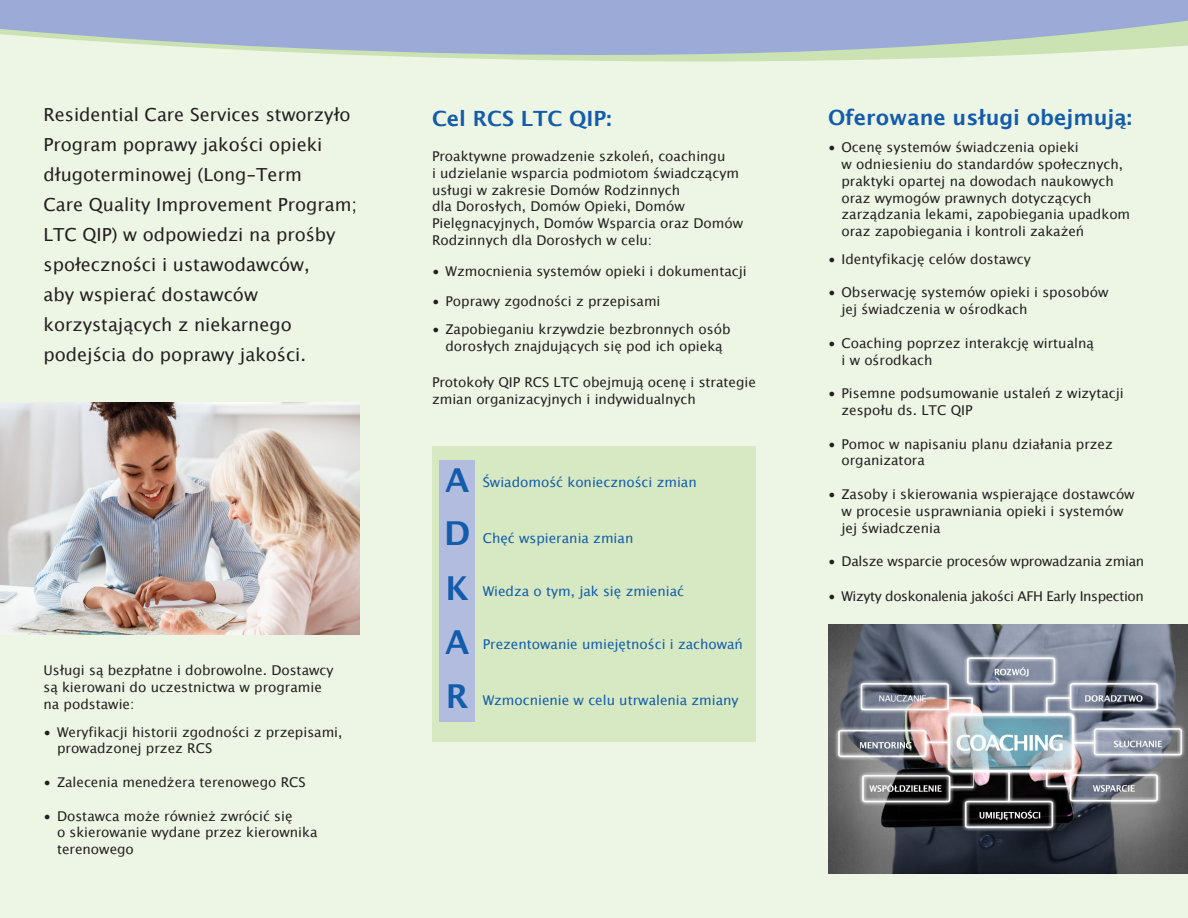
<style>
.page{position:relative;width:1188px;height:918px;background:#edf5e4}
.page>*{position:absolute;margin:0;border:0;box-sizing:border-box;transform-origin:0 0}
.t1{font:700 33px "Lucida Grande";color:#135cab}
.t2{font:700 21px "Lucida Grande";color:#135cab}
.t3{font:18px/30px "Lucida Grande";color:#231f20}
.t4{font:13.5px/16.8px "Lucida Grande";color:#231f20}
.t5{font:13.5px "Lucida Grande";color:#135cab}
.t6{font:13.5px "Lucida Grande";letter-spacing:-.03em;color:#231f20}
.t7{font:13.5px "Lucida Grande";letter-spacing:-.02em;color:#231f20}
</style>
<div class="page">
<svg style="left:0;top:0;width:1188px;height:62px;background:#acbbd2"></svg>
<div style="left:432px;top:446px;width:324px;height:296px;background:#d6e9c2"></div>
<div style="left:439px;top:460px;width:36px;height:262px;background:#b2bcde"></div>
<img style="left:0;top:402px;width:360px;height:233px">
<img style="left:828px;top:625px;width:360px;height:249px">
<p class="t3" style="left:44px;top:100px;width:315px">Residential Care Services stworzyło<br>Program poprawy jakości opieki długoterminowej (Long-Term<br>Care Quality Improvement Program;<br>LTC QIP) w odpowiedzi na prośby społeczności i ustawodawców,<br>aby wspierać dostawców korzystających z niekarnego podejścia do poprawy jakości.</p>
<p class="t4" style="left:44px;top:663px;width:292px">Usługi są bezpłatne i dobrowolne. Dostawcy są kierowani do uczestnictwa w programie na podstawie:</p>
<p class="t4" style="left:57px;top:724px;width:287px;text-indent:-14px">• Weryfikacji historii zgodności z przepisami, prowadzonej przez RCS</p>
<p class="t4" style="left:44px;top:774px;width:264px">• Zalecenia menedżera terenowego RCS</p>
<p class="t4" style="left:57px;top:808px;width:262px;text-indent:-14px">• Dostawca może również zwrócić się<br>o skierowanie wydane przez kierownika terenowego</p>
<p class="t2" style="left:432px;top:104px;width:181px">Cel RCS LTC QIP:</p>
<p class="t4" style="left:432px;top:148px;width:313px">Proaktywne prowadzenie szkoleń, coachingu<br>i udzielanie wsparcia podmiotom świadczącym usługi w zakresie Domów Rodzinnych<br>dla Dorosłych, Domów Opieki, Domów Pielęgnacyjnych, Domów Wsparcia oraz Domów Rodzinnych dla Dorosłych w celu:</p>
<p class="t4" style="left:432px;top:263px;width:316px">• Wzmocnienia systemów opieki i dokumentacji</p>
<p class="t4" style="left:432px;top:294px;width:230px">• Poprawy zgodności z przepisami</p>
<p class="t4" style="left:432px;top:321px;width:300px;text-align:center">• Zapobieganiu krzywdzie bezbronnych osób dorosłych znajdujących się pod ich opieką</p>
<p class="t4" style="left:432px;top:375px;width:325px">Protokoły QIP RCS LTC obejmują ocenę i strategie zmian organizacyjnych i indywidualnych</p>
<p class="t1" style="left:445px;top:458px;width:26px">A</p>
<p class="t1" style="left:444px;top:511px;width:28px">D</p>
<p class="t1" style="left:446px;top:566px;width:25px">K</p>
<p class="t1" style="left:445px;top:620px;width:26px">A</p>
<p class="t1" style="left:446px;top:674px;width:24px">R</p>
<p class="t5" style="left:483px;top:473px;width:216px">Świadomość konieczności zmian</p>
<p class="t5" style="left:483px;top:529px;width:152px">Chęć wspierania zmian</p>
<p class="t5" style="left:483px;top:582px;width:203px">Wiedza o tym, jak się zmieniać</p>
<p class="t5" style="left:483px;top:635px;width:262px">Prezentowanie umiejętności i zachowań</p>
<p class="t5" style="left:483px;top:690px;width:257px">Wzmocnienie w celu utrwalenia zmiany</p>
<p class="t2" style="left:828px;top:103px;width:306px">Oferowane usługi obejmują:</p>
<p class="t4" style="left:842px;top:140px;width:290px;text-indent:-14px">• Ocenę systemów świadczenia opieki<br>w odniesieniu do standardów społecznych, praktyki opartej na dowodach naukowych oraz wymogów prawnych dotyczących zarządzania lekami, zapobiegania upadkom oraz zapobiegania i kontroli zakażeń</p>
<p class="t4" style="left:828px;top:251px;width:204px">• Identyfikację celów dostawcy</p>
<p class="t4" style="left:842px;top:285px;width:268px;text-indent:-14px">• Obserwację systemów opieki i sposobów jej świadczenia w ośrodkach</p>
<p class="t4" style="left:842px;top:335px;width:254px;text-indent:-14px">• Coaching poprzez interakcję wirtualną i w ośrodkach</p>
<p class="t4" style="left:842px;top:386px;width:284px;text-indent:-14px">• Pisemne podsumowanie ustaleń z wizytacji zespołu ds. LTC QIP</p>
<p class="t4" style="left:842px;top:436px;width:273px;text-indent:-14px">• Pomoc w napisaniu planu działania przez organizatora</p>
<p class="t4" style="left:842px;top:486px;width:295px;text-indent:-14px">• Zasoby i skierowania wspierające dostawców w procesie usprawniania opieki i systemów jej świadczenia</p>
<p class="t7" style="left:828px;top:552px;width:318px">• Dalsze wsparcie procesów wprowadzania zmian</p>
<p class="t6" style="left:828px;top:587px;width:317px">• Wizyty doskonalenia jakości AFH Early Inspection</p>
</div>
